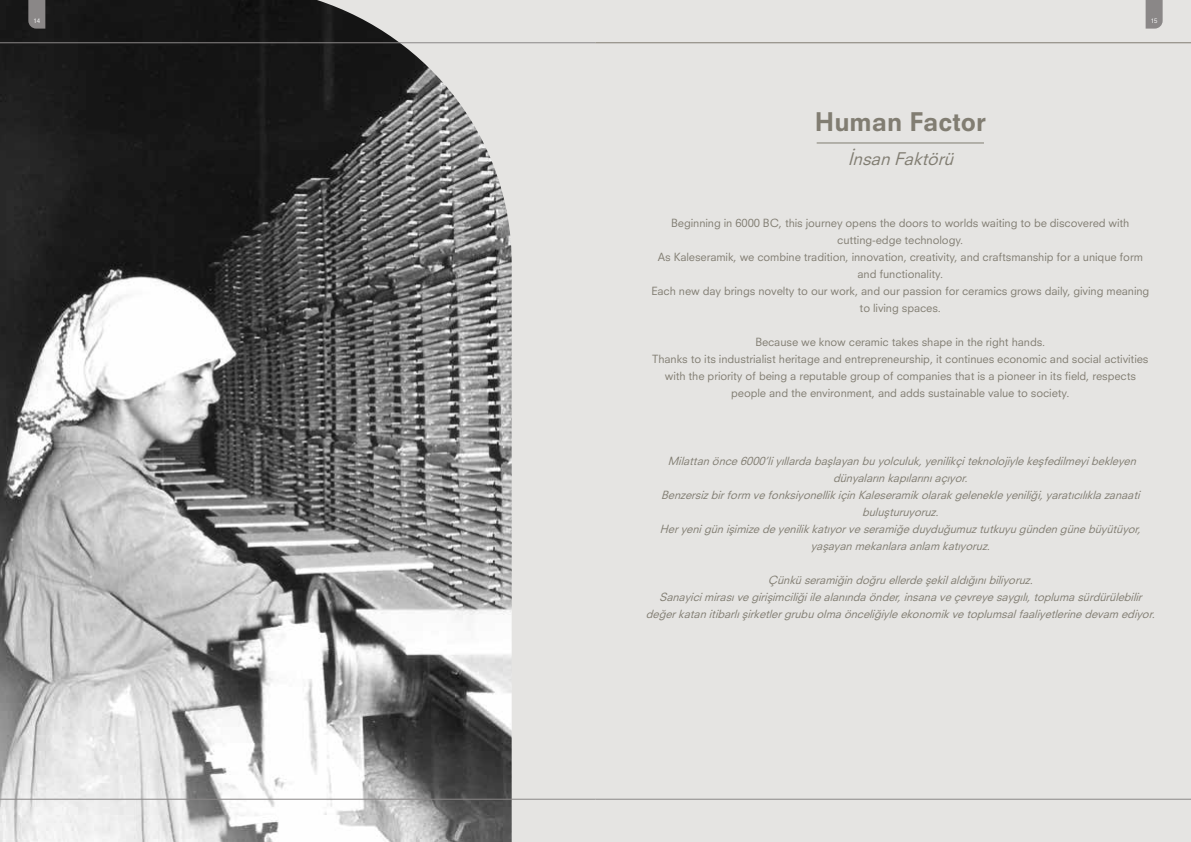
<style>
.page{position:relative;width:1191px;height:842px;background:#fff}
.page>*{position:absolute;margin:0;border:0;box-sizing:border-box;transform-origin:0 0}
.t1{font:800 25px "Neuzeit SLT Std";color:#817d72}
.t2{font:italic 17px "Neuzeit SLT Std";color:#817d72}
.t3{font:11px/17px "Neuzeit STR";color:#817d72;text-align:center}
.t4{font:italic 11px/17px "Neuzeit STR";color:#817d72;text-align:center}
.t5{font:6px "Neuzeit SLT Std";color:#fff}
</style>
<div class="page">
<div style="left:595px;top:0;width:596px;height:842px;background:#e5e4e2"></div>
<div style="left:0;top:0;width:595px;height:842px;background:#e5e4e2"></div>
<img style="left:0;top:0;width:511px;height:842px">
<hr style="left:816px;top:142px;width:168px;height:1px;background:#817d72">
<hr style="left:0;top:799px;width:595px;height:1px;background:#8a8787">
<hr style="left:0;top:43px;width:595px;height:1px;background:#8a8787">
<svg style="left:28px;top:0;width:17px;height:29px"></svg>
<hr style="left:595px;top:799px;width:596px;height:1px;background:#8a8787">
<hr style="left:595px;top:43px;width:596px;height:1px;background:#817d72">
<svg style="left:1145px;top:0;width:17px;height:29px"></svg>
<p class="t5" style="left:34px;top:17px;width:8px">14</p>
<p class="t5" style="left:1150px;top:17px;width:8px">15</p>
<h1 class="t1" style="left:815px;top:106px;width:172px">Human Factor</h1>
<h2 class="t2" style="left:848px;top:148px;width:112px">İnsanFaktörü</h2>
<p class="t3" style="left:651px;top:214px;width:499px">Beginning in 6000 BC, this journey opens the doors to worlds waiting to be discovered with cutting-edge technology.<br>As Kaleseramik, we combine tradition, innovation, creativity, and craftsmanship for a unique form and functionality.<br>Each new day brings novelty to our work, and our passion for ceramics grows daily, giving meaning to living spaces.</p>
<p class="t3" style="left:652px;top:333px;width:498px">Because we know ceramic takes shape in the right hands.<br>Thanks to its industrialist heritage and entrepreneurship, it continues economic and social activities with the priority of being a reputable group of companies that is a pioneer in its field, respects people and the environment, and adds sustainable value to society.</p>
<p class="t4" style="left:660px;top:453px;width:486px">Milattanönce6000’liyıllardabaşlayanbuyolculuk,yenilikçiteknolojiylekeşfedilmeyibekleyen dünyalarınkapılarınıaçıyor.<br>Benzersizbirform vefonksiyonellikiçinKaleseramikolarakgelenekleyeniliği,yaratıcılıklazanaati buluşturuyoruz.<br>Heryenigünişimizedeyenilikkatıyorveseramiğeduyduğumuztutkuyugündengünebüyütüyor, yaşayanmekanlaraanlam katıyoruz.</p>
<p class="t4" style="left:646px;top:572px;width:514px">Çünküseramiğindoğruellerdeşekilaldığınıbiliyoruz.<br>Sanayicimirasıvegirişimciliğiilealanındaönder,insanaveçevreyesaygılı,toplumasürdürülebilir değerkatanitibarlışirketlergrubuolmaönceliğiyleekonomikvetoplumsalfaaliyetlerinedevam ediyor.</p>
</div>
